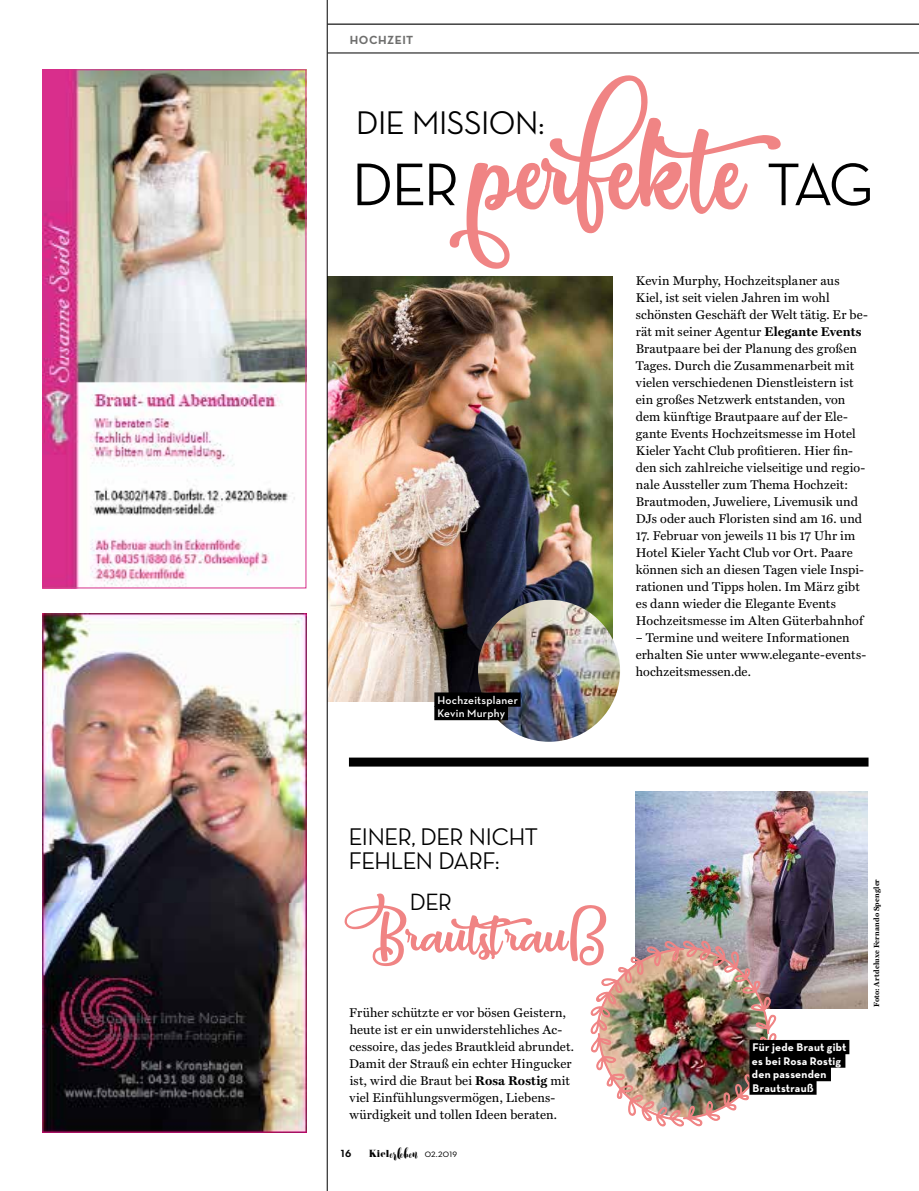
<style>
.page{position:relative;width:919px;height:1191px;background:#fff}
.page>*{position:absolute;margin:0;border:0;box-sizing:border-box;transform-origin:0 0}
.t1{font:500 33.3px "Neutra Disp";letter-spacing:-.01em;color:#000}
.t2{font:500 24.45px/24.5px "Neutra Disp";letter-spacing:-.02em;color:#000}
.t3{font:500 24px "Neutra Disp";color:#000}
.t4{font:14.7px "Willona Brush";letter-spacing:.015em;color:#000}
.t5{font:700 13.5px "Neutra Disp";color:#000}
.t6{font:12.75px/17px "Miller Text";letter-spacing:.01em;color:#000}
.t7{font:700 12px "Neutra Text";letter-spacing:.04em;color:#6f6f6e}
.t8{font:700 11.25px/13.5px "Neutra Text";letter-spacing:.02em;color:#fff}
.t9{font:600 11.25px/13.5px "Neutra Text";letter-spacing:.02em;color:#fff}
.t10{font:700 7.5px "Miller Text";letter-spacing:.015em;color:#000}
.s1{font-weight:700}
.s2{font-family:"Pistilli";font-size:9.15px}
.s3{font-family:"Neutra Disp";font-weight:500;font-size:10.5px}
</style>
<div class="page">
<hr style="left:327px;top:53px;width:591px;height:1px;background:#000">
<hr style="left:327px;top:24px;width:591px;height:1px;background:#000">
<div style="left:349px;top:757px;width:519px;height:9px;background:#000"></div>
<img style="left:635px;top:792px;width:232px;height:216px">
<img style="left:327px;top:276px;width:286px;height:426px">
<img style="left:478px;top:600px;width:142px;height:142px;border-radius:71px">
<div style="left:434px;top:692px;width:86px;height:14px;background:#000"></div>
<div style="left:434px;top:706px;width:74px;height:14px;background:#000"></div>
<svg style="left:780px;top:163px;width:89px;height:43px"></svg>
<svg style="left:449px;top:75px;width:331px;height:194px"></svg>
<svg style="left:357px;top:164px;width:98px;height:41px"></svg>
<svg style="left:42px;top:0;width:285px;height:1191px"></svg>
<img style="left:45px;top:71px;width:259px;height:515px">
<div style="left:43px;top:69px;width:263px;height:519px;border:1px solid #d62e8a"></div>
<img style="left:43px;top:614px;width:263px;height:518px">
<img style="left:344px;top:893px;width:433px;height:234px">
<div style="left:749px;top:1040px;width:100px;height:14px;background:#000"></div>
<div style="left:749px;top:1053px;width:96px;height:14px;background:#000"></div>
<div style="left:749px;top:1067px;width:81px;height:14px;background:#000"></div>
<div style="left:749px;top:1080px;width:67px;height:14px;background:#000"></div>
<p class="t7" style="left:350px;top:32px;width:65px">HOCHZEIT</p>
<h1 class="t1" style="left:356px;top:105px;width:190px">DIE MISSION:</h1>
<p class="t9" style="left:437px;top:693px;width:82px">Hochzeitsplaner<br>Kevin Murphy</p>
<h2 class="t2" style="left:349px;top:824px;width:191px">EINER, DER NICHT<br>FEHLEN DARF:</h2>
<h3 class="t3" style="left:409px;top:888px;width:44px">DER</h3>
<p class="t6" style="left:349px;top:1003px;width:226px">Früher schützte er vor bösen Geistern, heute ist er ein unwiderstehliches Ac&shy;cessoire, das jedes Brautkleid abrundet.<br>Damit der Strauß ein echter Hingucker ist, wird die Braut bei <span class="s1">Rosa Rostig</span> mit viel Einfühlungsvermögen, Liebens&shy;würdigkeit und tollen Ideen beraten.</p>
<p class="t5" style="left:341px;top:1144px;width:12px">16</p>
<p class="t4" style="left:369px;top:1142px;width:90px"><span class="s2">Kiel</span>erleben <span class="s3">02.2019</span></p>
<p class="t6" style="left:635px;top:272px;width:234px">Kevin Murphy, Hochzeitsplaner aus Kiel, ist seit vielen Jahren im wohl schönsten Geschäft der Welt tätig. Er be&shy;rät mit seiner Agentur <span class="s1">Elegante Events </span>Brautpaare bei der Planung des großen Tages. Durch die Zusammenarbeit mit vielen verschiedenen Dienstleistern ist ein großes Netzwerk entstanden, von dem künftige Brautpaare auf der Ele&shy;gante Events Hochzeitsmesse im Hotel Kieler Yacht Club profitieren. Hier fin&shy;den sich zahlreiche vielseitige und regio&shy;nale Aussteller zum Thema Hochzeit:<br>Brautmoden, Juweliere, Livemusik und DJs oder auch Floristen sind am 16. und</p>
<p class="t6" style="left:635px;top:527px;width:230px">17. Februar von jeweils 11 bis 17 Uhr im Hotel Kieler Yacht Club vor Ort. Paare können sich an diesen Tagen viele Inspi&shy;rationen und Tipps holen. Im März gibt es dann wieder die Elegante Events Hochzeitsmesse im Alten Güterbahnhof</p>
<p class="t6" style="left:635px;top:629px;width:232px">– Termine und weitere Informationen erhalten Sie unter www.elegante-events&shy;hochzeitsmessen.de.</p>
<p class="t8" style="left:751px;top:1040px;width:96px">Für jede Braut gibt es bei Rosa Rostig den passenden<br>Brautstrauß</p>
<p class="t10" style="left:871px;top:1007px;width:130px;rotate:-90deg">Foto: Artdeluxe Fernando Spengler</p>
</div>
